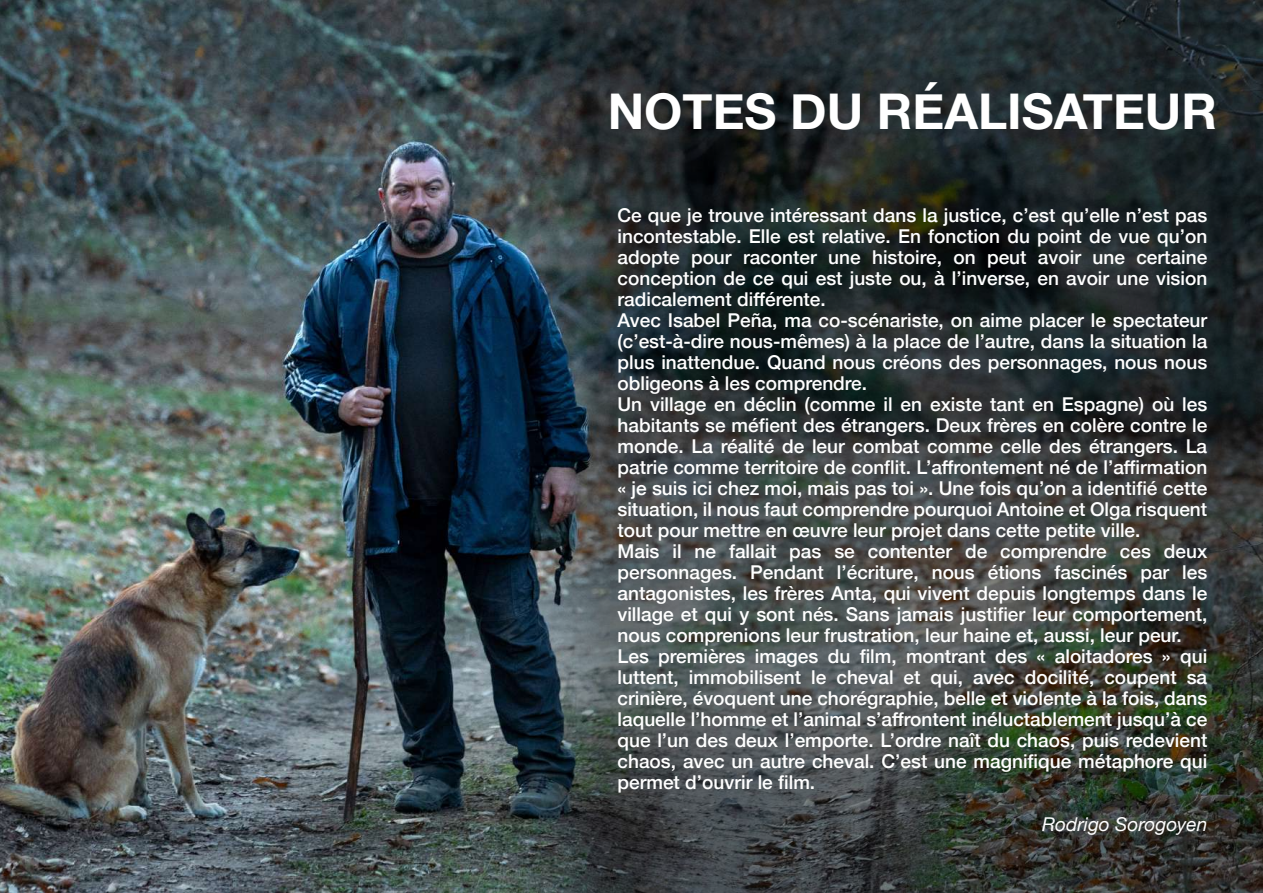
<style>
.page{position:relative;width:1263px;height:893px;background:#fff}
.page>*{position:absolute;margin:0;border:0;box-sizing:border-box;transform-origin:0 0}
.t1{font:700 49.2px "Helvetica Neue";color:#fff}
.t2{font:500 19.05px/21px "Helvetica Neue";color:#fff}
.t3{font:italic 19.05px "Helvetica Neue";color:#fff}
</style>
<div class="page">
<img style="left:0;top:0;width:337px;height:893px">
<img style="left:337px;top:0;width:926px;height:893px">
<h1 class="t1" style="left:608px;top:73px;width:611px">NOTES DU RÉALISATEUR</h1>
<p class="t2" style="left:617px;top:203px;width:591px">Ce que je trouve intéressant dans la justice, c’est qu’elle n’est pas incontestable. Elle est relative. En fonction du point de vue qu’on adopte pour raconter une histoire, on peut avoir une certaine conception de ce qui est juste ou, à l’inverse, en avoir une vision radicalement différente.<br>Avec Isabel Peña, ma co-scénariste, on aime placer le spectateur (c’est-à-dire nous-mêmes) à la place de l’autre, dans la situation la plus inattendue. Quand nous créons des personnages, nous nous obligeons à les comprendre.<br>Un village en déclin (comme il en existe tant en Espagne) où les habitants se méfient des étrangers. Deux frères en colère contre le monde. La réalité de leur combat comme celle des étrangers. La patrie comme territoire de conflit. L’affrontement né de l’affirmation « je suis ici chez moi, mais pas toi ». Une fois qu’on a identifié cette situation, il nous faut comprendre pourquoi Antoine et Olga risquent tout pour mettre en œuvre leur projet dans cette petite ville.<br>Mais il ne fallait pas se contenter de comprendre ces deux personnages. Pendant l’écriture, nous étions fascinés par les antagonistes, les frères Anta, qui vivent depuis longtemps dans le village et qui y sont nés. Sans jamais justifier leur comportement, nous comprenions leur frustration, leur haine et, aussi, leur peur.<br>Les premières images du film, montrant des « aloitadores » qui luttent, immobilisent le cheval et qui, avec docilité, coupent sa crinière, évoquent une chorégraphie, belle et violente à la fois, dans laquelle l’homme et l’animal s’affrontent inéluctablement jusqu’à ce que l’un des deux l’emporte. L’ordre naît du chaos, puis redevient chaos, avec un autre cheval. C’est une magnifique métaphore qui permet d’ouvrir le film.</p>
<p class="t3" style="left:1042px;top:810px;width:167px">Rodrigo Sorogoyen</p>
</div>
